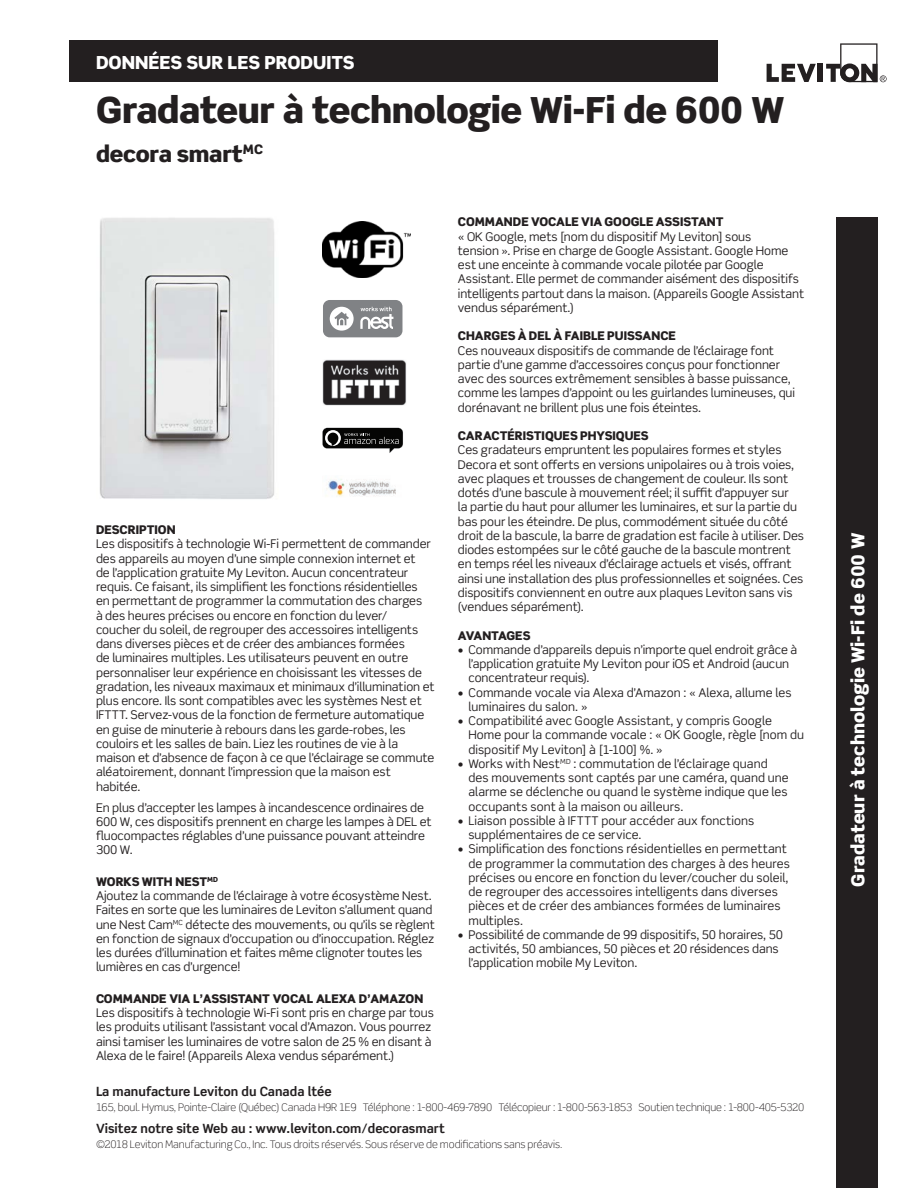
<style>
.page{position:relative;width:918px;height:1188px;background:#fff}
.page>*{position:absolute;margin:0;border:0;box-sizing:border-box;transform-origin:0 0}
.main_head{font:900 36px "Scene Std";letter-spacing:-.015em;color:#231f20}
.title_sub{font:900 22.5px "Scene Std";letter-spacing:-.01em;color:#231f20}
.t1{font:900 18px "Scene Std";color:#fff}
.t2{font:700 12.75px "Scene Std";color:#231f20}
.t3{font:12px/14.2px "Scene Std";letter-spacing:-.005em;color:#231f20}
.Section_Header{font:900 12px "Scene Std";color:#231f20}
.Section_Header-2{font:900 12px "Scene Std";letter-spacing:-.02em;color:#231f20}
.t4{font:300 10.5px "Scene Std";letter-spacing:-.005em;color:#231f20}
</style>
<div class="page">
<div style="left:69px;top:40px;width:648px;height:42px;background:#231f20"></div>
<div style="left:836px;top:217px;width:42px;height:971px;background:#231f20"></div>
<div style="left:323px;top:300px;width:79px;height:37px;background:#808285;border-radius:7px"></div>
<div style="left:330px;top:307px;width:24px;height:24px;background:#fff;border-radius:50%"></div>
<svg style="left:334px;top:312px;width:15px;height:13px"></svg>
<svg style="left:360px;top:307px;width:33px;height:22px"></svg>
<svg style="left:322px;top:428px;width:81px;height:25px"></svg>
<img style="left:322px;top:221px;width:88px;height:57px">
<img style="left:326px;top:479px;width:70px;height:18px">
<img style="left:322px;top:360px;width:84px;height:46px">
<svg style="left:767px;top:64px;width:49px;height:18px"></svg>
<div style="left:818px;top:64px;width:5px;height:18px;background:#231f20"></div>
<svg style="left:826px;top:43px;width:61px;height:39px"></svg>
<img style="left:99px;top:218px;width:176px;height:281px">
<p class="t1" style="left:96px;top:51px;width:260px">DONNÉES SUR LES PRODUITS</p>
<p class="main_head" style="left:96px;top:86px;width:690px">Gradateur à technologie Wi-Fi de 600 W</p>
<p class="title_sub" style="left:96px;top:139px;width:169px">decora smart<sup>MC</sup></p>
<p class="Section_Header" style="left:96px;top:522px;width:81px">DESCRIPTION</p>
<p class="t3" style="left:96px;top:537px;width:340px">Les dispositifs à technologie Wi-Fi permettent de commander des appareils au moyen d’une simple connexion internet et<br>de l’application gratuite My Leviton. Aucun concentrateur requis. Ce faisant, ils simplifient les fonctions résidentielles en permettant de programmer la commutation des charges<br>à des heures précises ou encore en fonction du lever/ coucher du soleil, de regrouper des accessoires intelligents dans diverses pièces et de créer des ambiances formées<br>de luminaires multiples. Les utilisateurs peuvent en outre personnaliser leur expérience en choisissant les vitesses de gradation, les niveaux maximaux et minimaux d’illumination et plus encore. Ils sont compatibles avec les systèmes Nest et IFTTT. Servez-vous de la fonction de fermeture automatique en guise de minuterie à rebours dans les garde-robes, les couloirs et les salles de bain. Liez les routines de vie à la maison et d’absence de façon à ce que l’éclairage se commute aléatoirement, donnant l’impression que la maison est habitée.</p>
<p class="t3" style="left:96px;top:800px;width:337px">En plus d’accepter les lampes à incandescence ordinaires de 600 W, ces dispositifs prennent en charge les lampes à DEL et fluocompactes réglables d’une puissance pouvant atteindre 300 W.</p>
<p class="Section_Header" style="left:96px;top:874px;width:124px">WORKS WITH NEST<sup>MD</sup></p>
<p class="t3" style="left:96px;top:889px;width:340px">Ajoutez la commande de l’éclairage à votre écosystème Nest.<br>Faites en sorte que les luminaires de Leviton s’allument quand une Nest Cam<sup>MC</sup> détecte des mouvements, ou qu’ils se règlent en fonction de signaux d’occupation ou d’inoccupation. Réglez les durées d’illumination et faites même clignoter toutes les lumières en cas d’urgence!</p>
<p class="Section_Header" style="left:96px;top:991px;width:329px">COMMANDE VIA L’ASSISTANT VOCAL ALEXA D’AMAZON</p>
<p class="t3" style="left:96px;top:1006px;width:339px">Les dispositifs à technologie Wi-Fi sont pris en charge par tous les produits utilisant l’assistant vocal d’Amazon. Vous pourrez ainsi tamiser les luminaires de votre salon de 25 % en disant à Alexa de le faire! (Appareils Alexa vendus séparément.)</p>
<p class="Section_Header" style="left:458px;top:214px;width:267px">COMMANDE VOCALE VIA GOOGLE ASSISTANT</p>
<p class="t3" style="left:458px;top:229px;width:348px">« OK Google, mets [nom du dispositif My Leviton] sous<br>tension ». Prise en charge de Google Assistant. Google Home est une enceinte à commande vocale pilotée par Google Assistant. Elle permet de commander aisément des dispositifs intelligents partout dans la maison. (Appareils Google Assistant vendus séparément.)</p>
<p class="Section_Header" style="left:458px;top:328px;width:220px">CHARGES À DEL À FAIBLE PUISSANCE</p>
<p class="t3" style="left:458px;top:343px;width:339px">Ces nouveaux dispositifs de commande de l’éclairage font partie d’une gamme d’accessoires conçus pour fonctionner avec des sources extrêmement sensibles à basse puissance, comme les lampes d’appoint ou les guirlandes lumineuses, qui dorénavant ne brillent plus une fois éteintes.</p>
<p class="Section_Header" style="left:458px;top:428px;width:192px">CARACTÉRISTIQUES PHYSIQUES</p>
<p class="t3" style="left:458px;top:443px;width:348px">Ces gradateurs empruntent les populaires formes et styles Decora et sont offerts en versions unipolaires ou à trois voies, avec plaques et trousses de changement de couleur. Ils sont dotés d’une bascule à mouvement réel; il suffit d’appuyer sur<br>la partie du haut pour allumer les luminaires, et sur la partie du bas pour les éteindre. De plus, commodément située du côté droit de la bascule, la barre de gradation est facile à utiliser. Des diodes estompées sur le côté gauche de la bascule montrent en temps réel les niveaux d’éclairage actuels et visés, offrant ainsi une installation des plus professionnelles et soignées. Ces dispositifs conviennent en outre aux plaques Leviton sans vis (vendues séparément).</p>
<p class="Section_Header-2" style="left:458px;top:628px;width:74px">AVANTAGES</p>
<p class="t3" style="left:468px;top:642px;width:330px;text-indent:-10px">• Commande d’appareils depuis n’importe quel endroit grâce à l’application gratuite My Leviton pour iOS et Android (aucun concentrateur requis).</p>
<p class="t3" style="left:468px;top:685px;width:325px;text-indent:-10px">• Commande vocale via Alexa d’Amazon : « Alexa, allume les luminaires du salon. »</p>
<p class="t3" style="left:468px;top:714px;width:337px;text-indent:-10px">• Compatibilité avec Google Assistant, y compris Google<br>Home pour la commande vocale : « OK Google, règle [nom du dispositif My Leviton] à [1-100] %. »</p>
<p class="t3" style="left:468px;top:756px;width:322px;text-indent:-10px">• Works with Nest<sup>MD</sup> : commutation de l’éclairage quand des mouvements sont captés par une caméra, quand une alarme se déclenche ou quand le système indique que les occupants sont à la maison ou ailleurs.</p>
<p class="t3" style="left:468px;top:813px;width:287px;text-indent:-10px">• Liaison possible à IFTTT pour accéder aux fonctions supplémentaires de ce service.</p>
<p class="t3" style="left:468px;top:842px;width:323px;text-indent:-10px">• Simplification des fonctions résidentielles en permettant de programmer la commutation des charges à des heures précises ou encore en fonction du lever/coucher du soleil, de regrouper des accessoires intelligents dans diverses pièces et de créer des ambiances formées de luminaires multiples.</p>
<p class="t3" style="left:468px;top:927px;width:316px;text-indent:-10px">• Possibilité de commande de 99 dispositifs, 50 horaires, 50 activités, 50 ambiances, 50 pièces et 20 résidences dans l’application mobile My Leviton.</p>
<p class="t2" style="left:96px;top:1083px;width:237px">La manufacture Leviton du Canada ltée</p>
<p class="t4" style="left:96px;top:1101px;width:710px">165, boul. Hymus, Pointe-Claire (Québec) Canada H9R 1E9 Téléphone : 1-800-469-7890 Télécopieur : 1-800-563-1853 Soutien technique : 1-800-405-5320</p>
<p class="t2" style="left:96px;top:1120px;width:350px">Visitez notre site Web au : www.leviton.com/decorasmart</p>
<p class="t4" style="left:96px;top:1137px;width:468px">©2018 Leviton Manufacturing Co., Inc. Tous droits réservés. Sous réserve de modifications sans préavis.</p>
<p class="t1" style="left:846px;top:887px;width:355px;rotate:-90deg">Gradateur à technologie Wi-Fi de 600 W</p>
</div>
